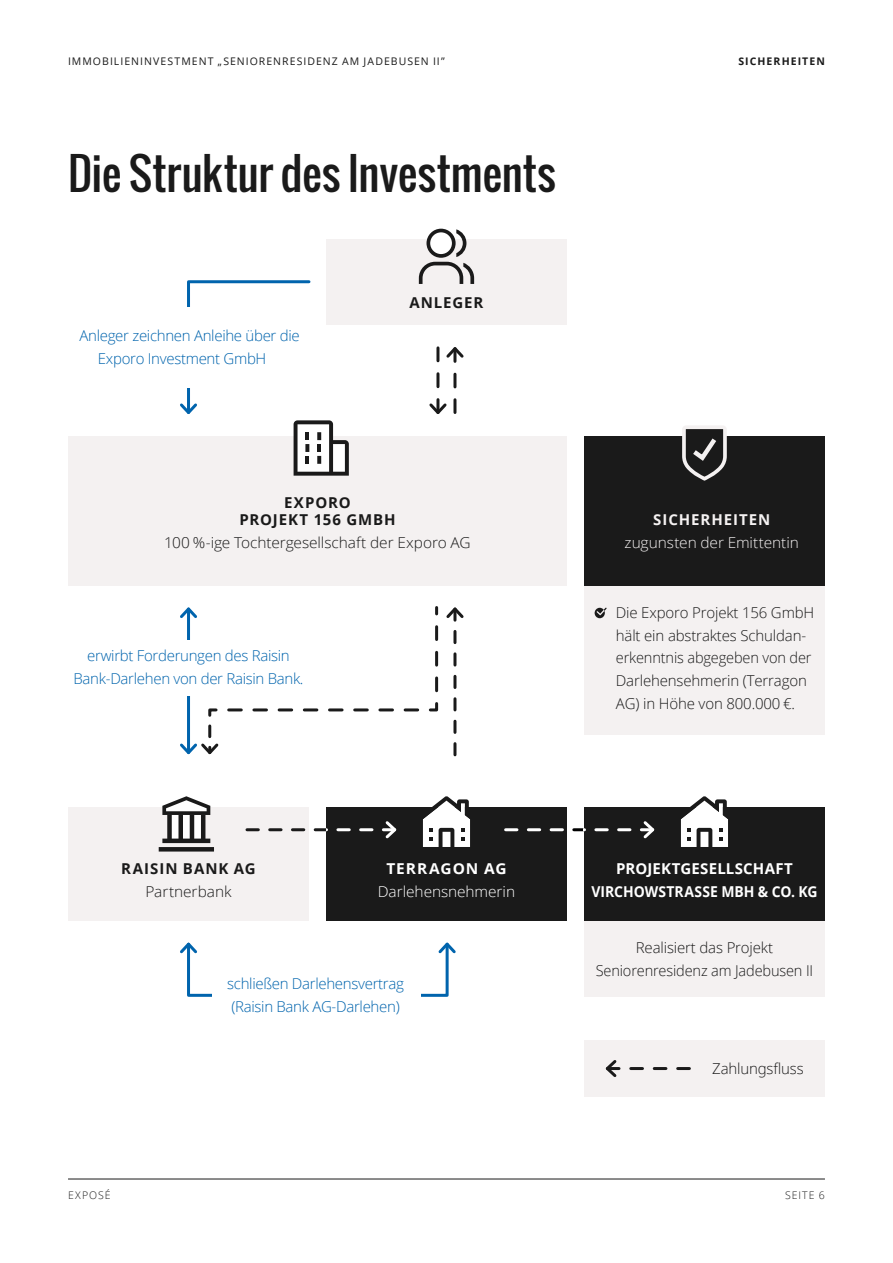
<style>
.page{position:relative;width:893px;height:1263px;background:#fff}
.page>*{position:absolute;margin:0;border:0;box-sizing:border-box;transform-origin:0 0}
.t1{font:43.5px "Oswald";color:#1a1a1a}
.t2{font:300 15px/22.6px "Open Sans";letter-spacing:-.01em;color:#1a1a1a}
.t3{font:300 15px/22.8px "Open Sans";letter-spacing:-.02em;color:#0064ad}
.t4{font:700 15px/22.8px "Open Sans";letter-spacing:.015em;color:#fff;text-align:center}
.t5{font:700 15px/16.5px "Open Sans";letter-spacing:.06em;color:#1a1a1a;text-align:center}
.t6{font:300 15px "Open Sans";letter-spacing:-.005em;color:#f4f1f1}
.t7{font:300 15px "Open Sans";letter-spacing:-.005em;color:#fff}
.t8{font:700 15px "Open Sans";letter-spacing:.065em;color:#f4f1f1}
.t9{font:700 15px "Open Sans";letter-spacing:.06em;color:#fff}
.t10{font:10.5px "Open Sans";letter-spacing:.095em;color:#1a1a1a}
.t11{font:700 10.5px "Open Sans";letter-spacing:.105em;color:#1a1a1a}
.t12{font:300 10.5px "Open Sans";letter-spacing:.1em;color:#1a1a1a}
</style>
<div class="page">
<hr style="left:68px;top:1178px;width:757px;height:1px;background:#1a1a1a">
<div style="left:68px;top:436px;width:499px;height:149px;background:#f4f1f1"></div>
<div style="left:584px;top:921px;width:241px;height:76px;background:#f4f1f1"></div>
<div style="left:326px;top:807px;width:241px;height:114px;background:#1a1a1a"></div>
<div style="left:584px;top:807px;width:241px;height:114px;background:#1a1a1a"></div>
<div style="left:68px;top:807px;width:241px;height:114px;background:#f4f1f1"></div>
<div style="left:584px;top:585px;width:241px;height:150px;background:#f4f1f1"></div>
<div style="left:584px;top:1040px;width:241px;height:57px;background:#f4f1f1"></div>
<svg style="left:429px;top:346px;width:35px;height:68px"></svg>
<div style="left:187px;top:943px;width:262px;height:54px;border:3px solid #0064ad"></div>
<svg style="left:180px;top:942px;width:20px;height:14px"></svg>
<svg style="left:436px;top:942px;width:20px;height:14px"></svg>
<div style="left:212px;top:977px;width:209px;height:35px;background:#fff"></div>
<svg style="left:595px;top:608px;width:12px;height:10px"></svg>
<div style="left:326px;top:239px;width:241px;height:86px;background:#f4f1f1"></div>
<svg style="left:247px;top:821px;width:150px;height:18px"></svg>
<svg style="left:605px;top:1060px;width:84px;height:17px"></svg>
<svg style="left:422px;top:796px;width:48px;height:51px"></svg>
<svg style="left:680px;top:796px;width:48px;height:51px"></svg>
<div style="left:169px;top:813px;width:34px;height:28px;background:#fff"></div>
<hr style="left:159px;top:847px;width:55px;height:4px;background:#1a1a1a">
<div style="left:167px;top:815px;width:5px;height:26px;background:#1a1a1a"></div>
<div style="left:178px;top:815px;width:5px;height:26px;background:#1a1a1a"></div>
<hr style="left:190px;top:815px;width:4px;height:26px;background:#1a1a1a">
<hr style="left:201px;top:815px;width:4px;height:26px;background:#1a1a1a">
<svg style="left:162px;top:796px;width:48px;height:19px"></svg>
<div style="left:162px;top:838px;width:48px;height:5px;background:#1a1a1a"></div>
<svg style="left:418px;top:229px;width:56px;height:55px"></svg>
<div style="left:584px;top:436px;width:241px;height:149px;background:#1a1a1a"></div>
<svg style="left:682px;top:426px;width:45px;height:55px"></svg>
<svg style="left:180px;top:606px;width:284px;height:151px"></svg>
<div style="left:70px;top:640px;width:239px;height:56px;background:#fff"></div>
<svg style="left:180px;top:280px;width:169px;height:196px"></svg>
<svg style="left:506px;top:821px;width:149px;height:18px"></svg>
<p class="t10" style="left:68px;top:54px;width:378px">IMMOBILIENINVESTMENT „SENIORENRESIDENZ AM JADEBUSEN II”</p>
<h1 class="t1" style="left:68px;top:140px;width:489px">Die Struktur des Investments</h1>
<p class="t3" style="left:98px;top:324px;width:203px;text-indent:-18px">Anleger zeichnen Anleihe über die<br>Exporo Investment GmbH</p>
<p class="t5" style="left:409px;top:294px;width:76px">ANLEGER</p>
<p class="t5" style="left:239px;top:494px;width:158px">EXPORO<br>PROJEKT 156 GMBH</p>
<p class="t2" style="left:164px;top:531px;width:308px">100 %-ige Tochtergesellschaft der Exporo AG</p>
<p class="t3" style="left:74px;top:644px;width:231px;text-align:center">erwirbt Forderungen des Raisin<br>Bank-Darlehen von der Raisin Bank.</p>
<p class="t11" style="left:738px;top:54px;width:88px">SICHERHEITEN</p>
<p class="t8" style="left:653px;top:509px;width:118px">SICHERHEITEN</p>
<p class="t6" style="left:625px;top:532px;width:176px">zugunsten der Emittentin</p>
<p class="t2" style="left:616px;top:601px;width:200px">Die Exporo Projekt 156 GmbH hält ein abstraktes Schuldan&shy;erkenntnis abgegeben von der<br>Darlehensehmerin (Terragon<br>AG) in Höhe von 800.000 €.</p>
<p class="t5" style="left:121px;top:860px;width:136px">RAISIN BANK AG</p>
<p class="t2" style="left:146px;top:880px;width:88px">Partnerbank</p>
<p class="t9" style="left:386px;top:858px;width:122px">TERRAGON AG</p>
<p class="t7" style="left:378px;top:881px;width:139px">Darlehensnehmerin</p>
<p class="t3" style="left:227px;top:972px;width:178px">schließen Darlehensvertrag (Raisin Bank AG-Darlehen)</p>
<p class="t12" style="left:68px;top:1188px;width:44px">EXPOSÉ</p>
<p class="t4" style="left:591px;top:857px;width:228px">PROJEKTGESELLSCHAFT<br>VIRCHOWSTRASSE MBH &amp; CO. KG</p>
<p class="t2" style="left:596px;top:936px;width:219px;text-align:center">Realisiert das Projekt<br>Seniorenresidenz am Jadebusen II</p>
<p class="t2" style="left:712px;top:1057px;width:93px">Zahlungsfluss</p>
<p class="t12" style="left:785px;top:1188px;width:41px">SEITE 6</p>
</div>
